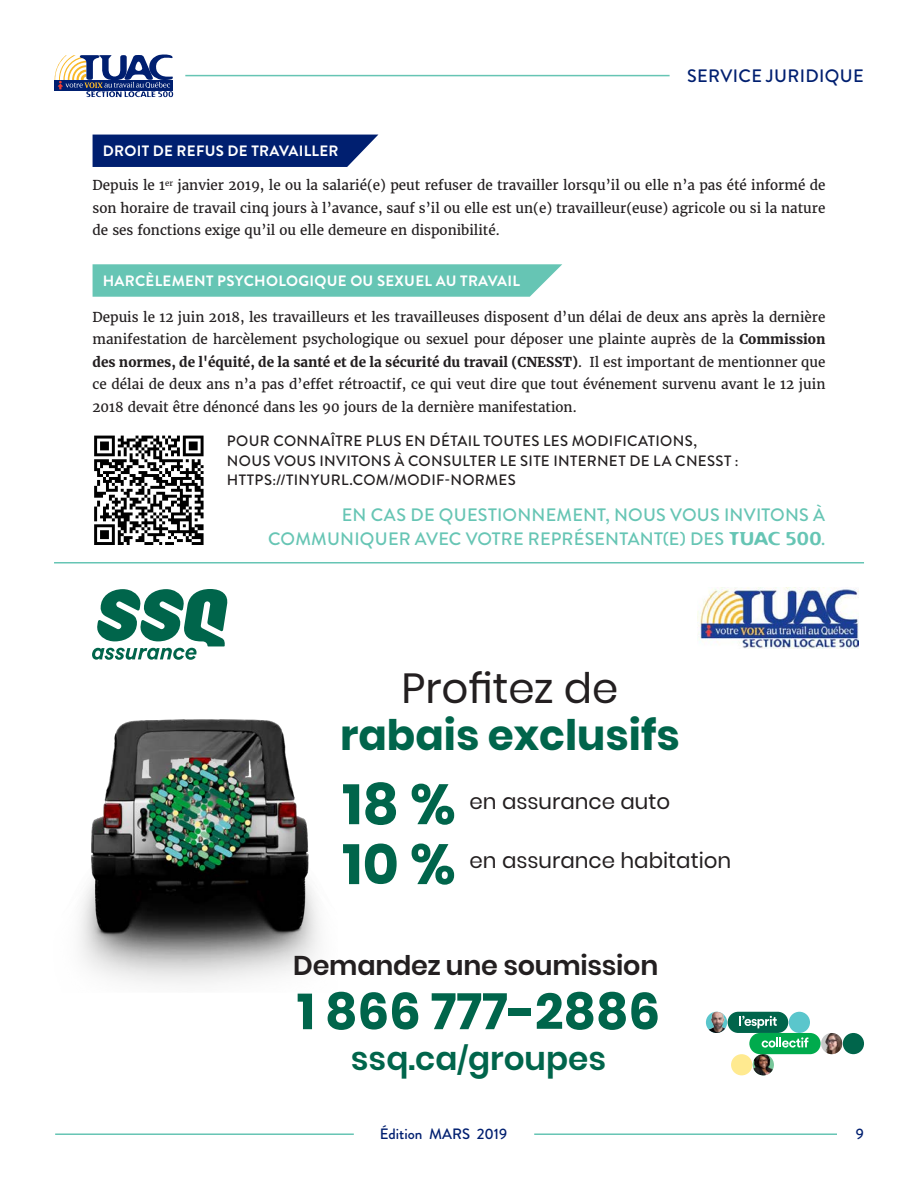
<style>
.page{position:relative;width:918px;height:1188px;background:#fff}
.page>*{position:absolute;margin:0;border:0;box-sizing:border-box;transform-origin:0 0}
.t1{font:700 56.4px "Poppins";color:#00654b}
.t2{font:700 50.25px "Poppins";color:#00654b}
.t3{font:700 42px/46.2px "Poppins";color:#00654b;text-align:center}
.t4{font:600 32.7px "Poppins";color:#00654b}
.t5{font:600 27.15px "Poppins";letter-spacing:-.01em;color:#231f20}
.t6{font:21.45px "Poppins";color:#231f20}
.t7{font:500 18px/24px "Brandon Grotesque";letter-spacing:.01em;color:#66c5b4;text-align:right}
.Header_de_page{font:500 18px "Brandon Grotesque";letter-spacing:.02em;color:#001f70}
.t8{font:500 15px/19.5px "Brandon Grotesque";letter-spacing:.02em;color:#231f20}
.t9{font:700 15px "Brandon Grotesque";letter-spacing:.02em;color:#fff}
.Bas_de_page_édition{font:500 15px "Brandon Grotesque";color:#001f70}
.Texte{font:13.5px/22.5px "Merriweather";color:#231f20;text-align:justify}
.s1{font-weight:700}
.s2{font-family:"Flexure";font-weight:400}
.s3{font-weight:400;color:#231f20}
.s4{font-size:27.3px}
</style>
<div class="page">
<hr style="left:185px;top:75px;width:485px;height:1px;background:#66c5b4">
<svg style="left:55px;top:54px;width:118px;height:43px"></svg>
<hr style="left:55px;top:1133px;width:299px;height:2px;background:#66c5b4">
<hr style="left:534px;top:1133px;width:303px;height:2px;background:#66c5b4">
<div style="left:93px;top:135px;width:285px;height:32px;background:#001f70"></div>
<svg style="left:93px;top:264px;width:469px;height:33px;background:#6dc7b7"></svg>
<img style="left:698px;top:588px;width:160px;height:60px">
<svg style="left:92px;top:589px;width:136px;height:71px"></svg>
<img style="left:80px;top:719px;width:239px;height:265px">
<img style="left:706px;top:1012px;width:21px;height:21px;border-radius:11px">
<div style="left:731px;top:1054px;width:21px;height:21px;background:#ffea90;border-radius:50%"></div>
<img style="left:753px;top:1054px;width:21px;height:21px;border-radius:11px">
<div style="left:728px;top:1012px;width:60px;height:21px;background:#00654b;border-radius:11px"></div>
<div style="left:749px;top:1033px;width:72px;height:21px;background:#00ab4d;border-radius:11px"></div>
<div style="left:789px;top:1012px;width:21px;height:21px;background:#5ac6cc;border-radius:50%"></div>
<img style="left:821px;top:1033px;width:21px;height:21px;border-radius:11px">
<div style="left:843px;top:1033px;width:21px;height:21px;background:#00654b;border-radius:50%"></div>
<svg style="left:740px;top:1016px;width:37px;height:12px"></svg>
<svg style="left:762px;top:1037px;width:46px;height:11px"></svg>
<hr style="left:54px;top:562px;width:810px;height:2px;background:#66c5b4">
<svg style="left:94px;top:436px;width:110px;height:109px"></svg>
<p class="t9" style="left:103px;top:140px;width:237px">DROIT DE REFUS DE TRAVAILLER</p>
<p class="Header_de_page" style="left:687px;top:64px;width:178px">SERVICE JURIDIQUE</p>
<p class="Texte" style="left:93px;top:174px;width:734px">Depuis le 1<sup>er</sup> janvier 2019, le ou la salarié(e) peut refuser de travailler lorsqu’il ou elle n’a pas été informé de son horaire de travail cinq jours à l’avance, sauf s’il ou elle est un(e) travailleur(euse) agricole ou si la nature de ses fonctions exige qu’il ou elle demeure en disponibilité.</p>
<p class="t9" style="left:103px;top:270px;width:419px">HARCÈLEMENT PSYCHOLOGIQUE OU SEXUEL AU TRAVAIL</p>
<p class="Texte" style="left:93px;top:306px;width:734px">Depuis le 12 juin 2018, les travailleurs et les travailleuses disposent d’un délai de deux ans après la dernière manifestation de harcèlement psychologique ou sexuel pour déposer une plainte auprès de la <span class="s1">Commission des normes, de l'équité, de la santé et de la sécurité du travail (CNESST)</span>. Il est important de mentionner que ce délai de deux ans n’a pas d’effet rétroactif, ce qui veut dire que tout événement survenu avant le 12 juin 2018 devait être dénoncé dans les 90 jours de la dernière manifestation.</p>
<p class="t8" style="left:227px;top:431px;width:513px">POUR CONNAÎTRE PLUS EN DÉTAIL TOUTES LES MODIFICATIONS,<br>NOUS VOUS INVITONS À CONSULTER LE SITE INTERNET DE LA CNESST :<br>HTTPS://TINYURL.COM/MODIF-NORMES</p>
<p class="t7" style="left:268px;top:503px;width:559px">EN CAS DE QUESTIONNEMENT, NOUS VOUS INVITONS À<br>COMMUNIQUER AVEC VOTRE REPRÉSENTANT(E) DES <span class="s2">TUAC 500</span>.</p>
<p class="t3" style="left:340px;top:666px;width:341px"><span class="s3">Profitez de </span>rabais exclusifs</p>
<p class="t1" style="left:342px;top:772px;width:115px">18 %</p>
<p class="t6" style="left:470px;top:789px;width:202px">en assurance auto</p>
<p class="t1" style="left:342px;top:832px;width:115px">10 %</p>
<p class="t6" style="left:470px;top:849px;width:263px">en assurance habitation</p>
<p class="t5" style="left:293px;top:950px;width:367px">Demandez une soumission</p>
<p class="t2" style="left:297px;top:982px;width:364px">1 866 777-2886</p>
<p class="t4" style="left:351px;top:1039px;width:257px">ssq.ca<span class="s4">/</span>groupes</p>
<p class="Bas_de_page_édition" style="left:380px;top:1123px;width:129px">Édition MARS 2019</p>
<p class="Bas_de_page_édition" style="left:856px;top:1124px;width:10px">9</p>
</div>
